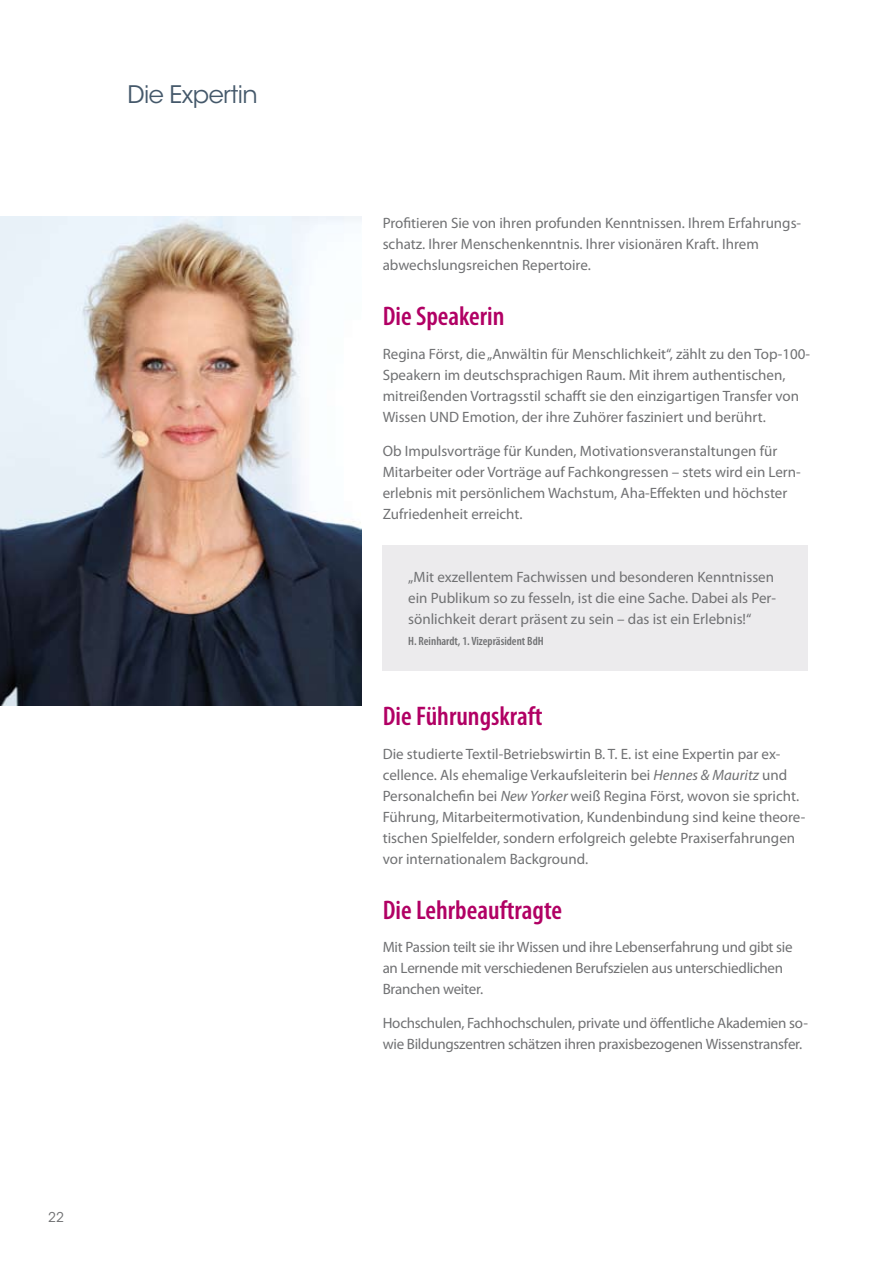
<style>
.page{position:relative;width:893px;height:1263px;background:#fff}
.page>*{position:absolute;margin:0;border:0;box-sizing:border-box;transform-origin:0 0}
.t1{font:600 condensed 27px "Myriad Pro";color:#b10064}
.t2{font:24px "ITC Avant Garde Std";letter-spacing:-.025em;color:#44586a}
.t3{font:15px/21px "Myriad Pro";color:#707173}
.t4{font:13.5px "ITC Avant Garde Std";color:#707173}
.t5{font:600 condensed 12px "Myriad Pro";color:#707173}
.s1{font-style:italic}
</style>
<div class="page">
<img style="left:0;top:217px;width:361px;height:489px">
<div style="left:383px;top:545px;width:425px;height:126px;background:#ecebed"></div>
<h2 class="t2" style="left:128px;top:80px;width:132px">Die Expertin</h2>
<p class="t4" style="left:48px;top:1209px;width:17px">22</p>
<p class="t3" style="left:383px;top:212px;width:419px">Profitieren Sie von ihren profunden Kenntnissen. Ihrem Erfahrungs&shy;schatz. Ihrer Menschenkenntnis. Ihrer visionären Kraft. Ihrem abwechslungsreichen Repertoire.</p>
<h1 class="t1" style="left:383px;top:300px;width:123px">Die Speakerin</h1>
<p class="t3" style="left:383px;top:343px;width:429px">Regina Först, die „Anwältin für Menschlichkeit“, zählt zu den Top-100- Speakern im deutschsprachigen Raum. Mit ihrem authentischen, mitreißenden Vortragsstil schafft sie den einzigartigen Transfer von Wissen UND Emotion, der ihre Zuhörer fasziniert und berührt.</p>
<p class="t3" style="left:383px;top:440px;width:419px">Ob Impulsvorträge für Kunden, Motivationsveranstaltungen für Mitarbeiter oder Vorträge auf Fachkongressen – stets wird ein Lern&shy;erlebnis mit persönlichem Wachstum, Aha-Effekten und höchster Zufriedenheit erreicht.</p>
<p class="t3" style="left:408px;top:567px;width:369px">„Mit exzellentem Fachwissen und besonderen Kenntnissen ein Publikum so zu fesseln, ist die eine Sache. Dabei als Per&shy;sönlichkeit derart präsent zu sein – das ist ein Erlebnis!“</p>
<p class="t5" style="left:408px;top:634px;width:137px">H. Reinhardt, 1. Vizepräsident BdH</p>
<h1 class="t1" style="left:383px;top:699px;width:161px">Die Führungskraft</h1>
<p class="t3" style="left:383px;top:743px;width:424px">Die studierte Textil-Betriebswirtin B. T. E. ist eine Expertin par ex&shy;cellence. Als ehemalige Verkaufsleiterin bei <span class="s1">Hennes &amp; Mauritz</span> und Personalchefin bei <span class="s1">New Yorker</span> weiß Regina Först, wovon sie spricht.<br>Führung, Mitarbeitermotivation, Kundenbindung sind keine theore&shy;tischen Spielfelder, sondern erfolgreich gelebte Praxiserfahrungen vor internationalem Background.</p>
<h1 class="t1" style="left:383px;top:893px;width:181px">Die Lehrbeauftragte</h1>
<p class="t3" style="left:383px;top:936px;width:411px">Mit Passion teilt sie ihr Wissen und ihre Lebenserfahrung und gibt sie an Lernende mit verschiedenen Berufszielen aus unterschiedlichen<br>Branchen weiter.</p>
<p class="t3" style="left:383px;top:1012px;width:427px">Hochschulen, Fachhochschulen, private und öffentliche Akademien so&shy;wie Bildungszentren schätzen ihren praxisbezogenen Wissenstransfer.</p>
</div>
